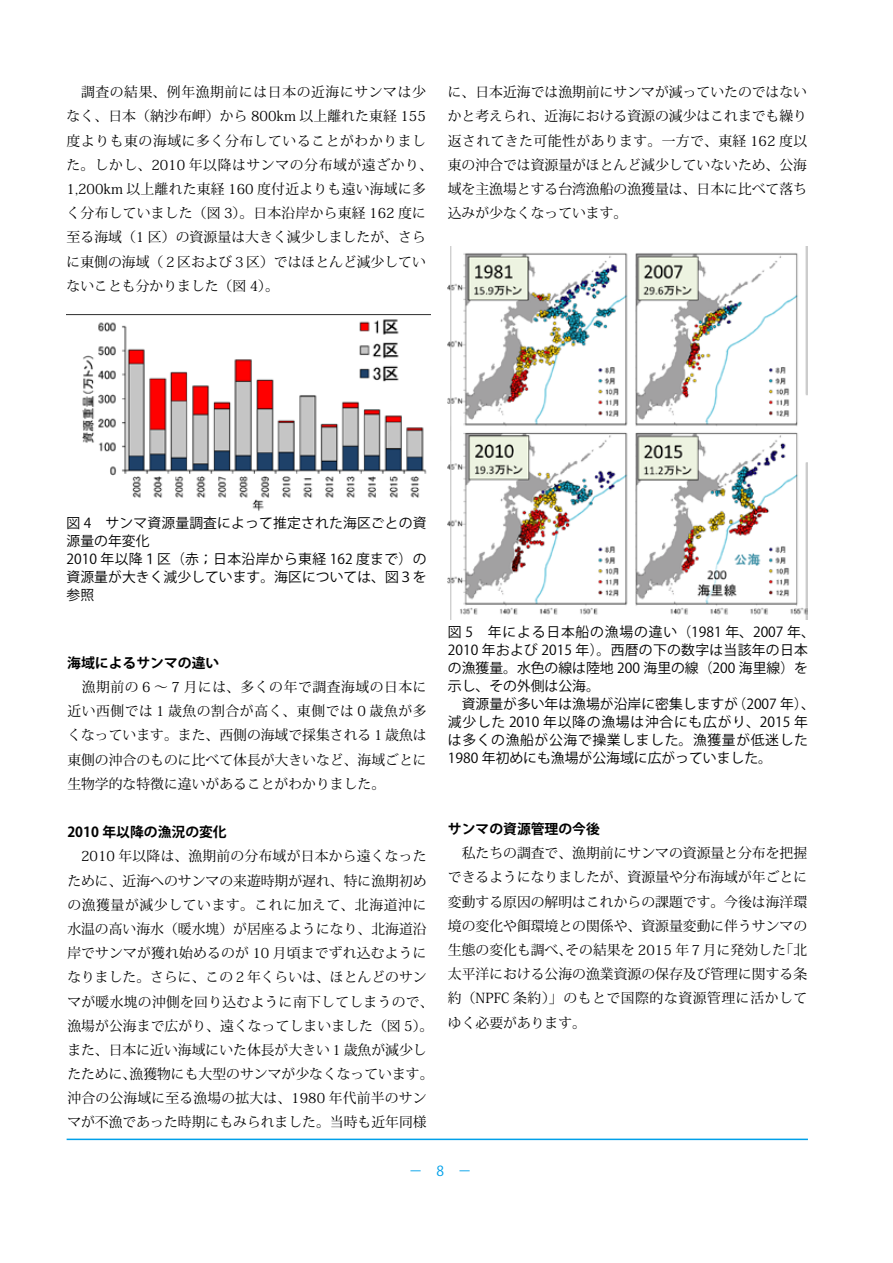
<style>
.page{position:relative;width:893px;height:1263px;background:#fff}
.page>*{position:absolute;margin:0;border:0;box-sizing:border-box;transform-origin:0 0}
.t1{font:13.8px/24.2px "Koz Min Pr 6 N";color:#000;text-align:justify}
.t2{font:13.8px/18px "Koz Go Pr 6 N";color:#000}
.t3{font:700 13.8px "Koz Go Pr 6 N";color:#000}
.t4{font:13.8px "Koz Go Pr 6 N";color:#00a0e9}
</style>
<div class="page">
<hr style="left:67px;top:1138px;width:741px;height:2px;background:#00a0e9">
<img style="left:67px;top:315px;width:364px;height:196px">
<img style="left:447px;top:247px;width:361px;height:372px">
<p class="t1" style="left:67px;top:80px;width:368px;text-align:left">　調査の結果、例年漁期前には日本の近海にサンマは少なく、日本（納沙布岬）から 800km 以上離れた東経 155度よりも東の海域に多く分布していることがわかりました。しかし、2010 年以降はサンマの分布域が遠ざかり、<br>1,200km 以上離れた東経 160 度付近よりも遠い海域に多く分布していました（図 3）。日本沿岸から東経 162 度に至る海域（1 区）の資源量は大きく減少しましたが、さらに東側の海域（２区および３区）ではほとんど減少していないことも分かりました（図 4）。</p>
<p class="t1" style="left:448px;top:80px;width:361px">に、日本近海では漁期前にサンマが減っていたのではないかと考えられ、近海における資源の減少はこれまでも繰り返されてきた可能性があります。一方で、東経 162 度以東の沖合では資源量がほとんど減少していないため、公海域を主漁場とする台湾漁船の漁獲量は、日本に比べて落ち込みが少なくなっています。</p>
<p class="t2" style="left:67px;top:515px;width:362px">図 4　サンマ資源量調査によって推定された海区ごとの資源量の年変化<br>2010 年以降１区（赤；日本沿岸から東経 162 度まで）の資源量が大きく減少しています。海区については、図３を参照</p>
<p class="t3" style="left:67px;top:655px;width:154px">海域によるサンマの違い</p>
<p class="t1" style="left:67px;top:675px;width:361px">　漁期前の 6 ～ 7 月には、多くの年で調査海域の日本に近い西側では１歳魚の割合が高く、東側では 0 歳魚が多くなっています。また、西側の海域で採集される１歳魚は東側の沖合のものに比べて体長が大きいなど、海域ごとに生物学的な特徴に違いがあることがわかりました。</p>
<p class="t3" style="left:67px;top:824px;width:161px">2010 年以降の漁況の変化</p>
<p class="t1" style="left:67px;top:844px;width:368px;text-align:left">　2010 年以降は、漁期前の分布域が日本から遠くなったために、近海へのサンマの来遊時期が遅れ、特に漁期初めの漁獲量が減少しています。これに加えて、北海道沖に水温の高い海水（暖水塊）が居座るようになり、北海道沿岸でサンマが獲れ始めるのが 10 月頃までずれ込むようになりました。さらに、この２年くらいは、ほとんどのサンマが暖水塊の沖側を回り込むように南下してしまうので、漁場が公海まで広がり、遠くなってしまいました（図 5）。また、日本に近い海域にいた体長が大きい１歳魚が減少したために、漁獲物にも大型のサンマが少なくなっています。沖合の公海域に至る漁場の拡大は、1980 年代前半のサンマが不漁であった時期にもみられました。当時も近年同様</p>
<p class="t2" style="left:448px;top:623px;width:368px">図 5　年による日本船の漁場の違い（1981 年、2007 年、<br>2010 年および 2015 年）。西暦の下の数字は当該年の日本の漁獲量。水色の線は陸地 200 海里の線（200 海里線）を示し、その外側は公海。<br>　資源量が多い年は漁場が沿岸に密集しますが（2007 年）、減少した 2010 年以降の漁場は沖合にも広がり、2015 年は多くの漁船が公海で操業しました。漁獲量が低迷した<br>1980 年初めにも漁場が公海域に広がっていました。</p>
<p class="t3" style="left:448px;top:821px;width:154px">サンマの資源管理の今後</p>
<p class="t1" style="left:448px;top:841px;width:361px">　私たちの調査で、漁期前にサンマの資源量と分布を把握できるようになりましたが、資源量や分布海域が年ごとに変動する原因の解明はこれからの課題です。今後は海洋環境の変化や餌環境との関係や、資源量変動に伴うサンマの生態の変化も調べ、その結果を 2015 年７月に発効した「北太平洋における公海の漁業資源の保存及び管理に関する条約（NPFC 条約）」のもとで国際的な資源管理に活かしてゆく必要があります。</p>
<p class="t4" style="left:409px;top:1163px;width:64px">－　8　－</p>
</div>
